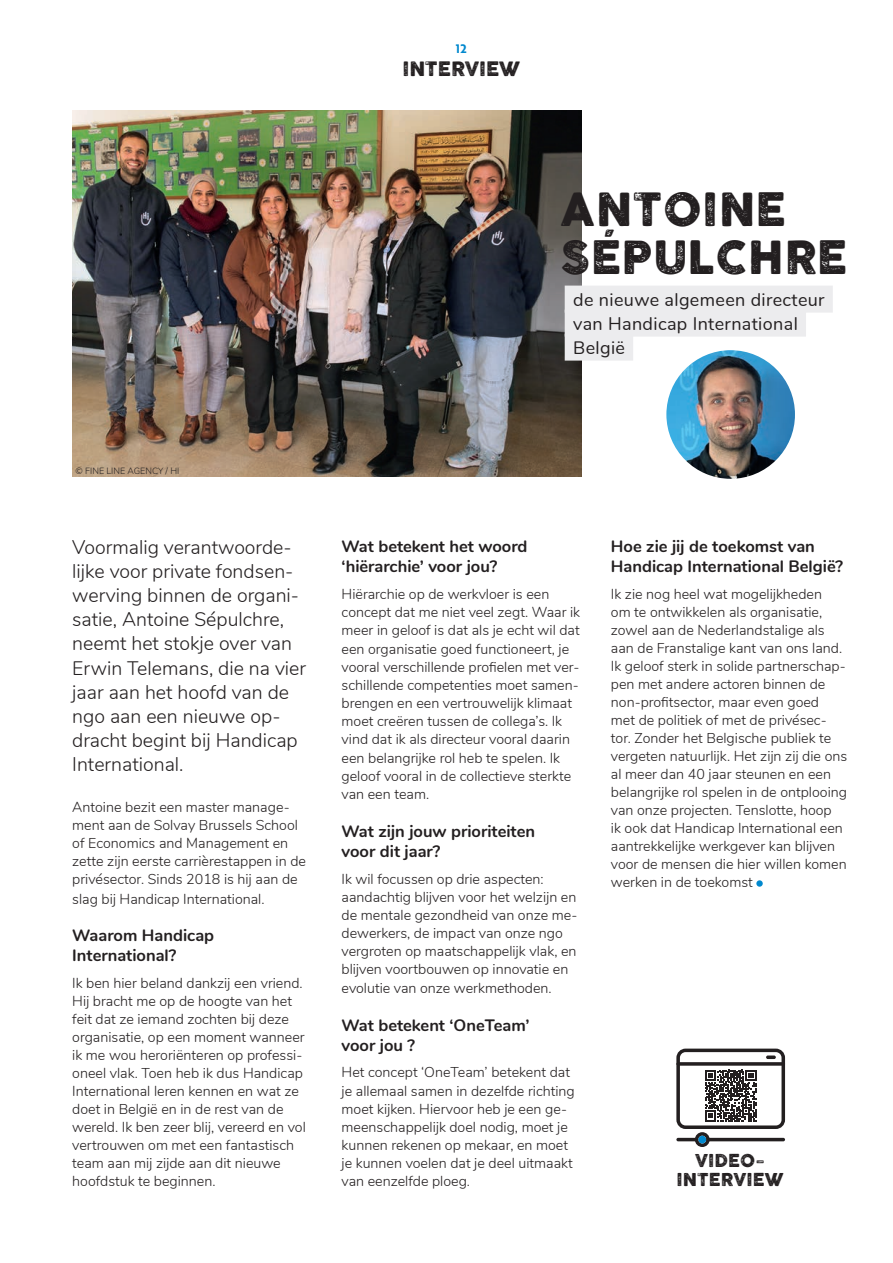
<style>
.page{position:relative;width:893px;height:1263px;background:#fff}
.page>*{position:absolute;margin:0;border:0;box-sizing:border-box;transform-origin:0 0}
.t1{font:45px/48px "COCOGOOSELETTERPRESS";letter-spacing:.015em;color:#231f20}
.t2{font:300 19.5px/24px "Nunito";color:#231f20}
.t3{font:19.5px "COCOGOOSELETTERPRESS";color:#231f20}
.t4{font:18px/24px "Nunito";letter-spacing:.02em;color:#231f20}
.t5{font:17.55px/19.6px "COCOGOOSELETTERPRESS";letter-spacing:.01em;color:#231f20;text-align:center}
.t6{font:700 16.5px/20px "Nunito";color:#231f20}
.t7{font:300 14.25px/18px "Nunito";color:#231f20}
.t8{font:700 12px "Brother 1816 Printed";color:#0088ce}
.t9{font:300 9px "Nunito";color:#231f20}
</style>
<div class="page">
<img style="left:72px;top:111px;width:509px;height:366px">
<svg style="left:756px;top:880px;width:7px;height:7px"></svg>
<div style="left:565px;top:286px;width:268px;height:27px;background:#ececee"></div>
<div style="left:565px;top:310px;width:241px;height:27px;background:#ececee"></div>
<div style="left:565px;top:334px;width:68px;height:27px;background:#ececee"></div>
<svg style="left:676px;top:1048px;width:109px;height:99px"></svg>
<div style="left:698px;top:1136px;width:8px;height:7px;background:#0088ce;border-radius:50%"></div>
<img style="left:666px;top:350px;width:129px;height:129px;border-radius:64px">
<p class="t8" style="left:456px;top:40px;width:13px">12</p>
<h2 class="t3" style="left:402px;top:58px;width:119px">INTERVIEW</h2>
<h1 class="t1" style="left:561px;top:187px;width:288px">ANTOINE<br>SÉPULCHRE</h1>
<p class="t4" style="left:573px;top:287px;width:253px">de nieuwe algemeen directeur van Handicap International<br>België</p>
<p class="t9" style="left:76px;top:464px;width:105px">© FINE LINE AGENCY / HI</p>
<p class="t2" style="left:72px;top:535px;width:235px">Voormalig verantwoorde&shy;lijke voor private fondsen&shy;werving binnen de organi&shy;satie, Antoine Sépulchre, neemt het stokje over van<br>Erwin Telemans, die na vier jaar aan het hoofd van de ngo aan een nieuwe op&shy;dracht begint bij Handicap<br>International.</p>
<p class="t7" style="left:72px;top:797px;width:235px">Antoine bezit een master manage&shy;ment aan de Solvay Brussels School of Economics and Management en zette zijn eerste carrièrestappen in de privésector. Sinds 2018 is hij aan de</p>
<p class="t7" style="left:72px;top:889px;width:194px">slag bij Handicap International.</p>
<p class="t6" style="left:72px;top:925px;width:143px">Waarom Handicap<br>International?</p>
<p class="t7" style="left:72px;top:973px;width:235px">Ik ben hier beland dankzij een vriend.<br>Hij bracht me op de hoogte van het feit dat ze iemand zochten bij deze organisatie, op een moment wanneer ik me wou heroriënteren op professi&shy;oneel vlak. Toen heb ik dus Handicap International leren kennen en wat ze doet in België en in de rest van de wereld. Ik ben zeer blij, vereerd en vol vertrouwen om met een fantastisch team aan mij zijde aan dit nieuwe hoofdstuk te beginnen.</p>
<p class="t6" style="left:342px;top:536px;width:187px">Wat betekent het woord ‘hiërarchie’ voor jou?</p>
<p class="t7" style="left:342px;top:584px;width:240px">Hiërarchie op de werkvloer is een concept dat me niet veel zegt. Waar ik meer in geloof is dat als je echt wil dat een organisatie goed functioneert, je vooral verschillende profielen met ver&shy;schillende competenties moet samen&shy;brengen en een vertrouwelijk klimaat moet creëren tussen de collega’s. Ik vind dat ik als directeur vooral daarin een belangrijke rol heb te spelen. Ik geloof vooral in de collectieve sterkte van een team.</p>
<p class="t6" style="left:342px;top:820px;width:195px">Wat zijn jouw prioriteiten voor dit jaar?</p>
<p class="t7" style="left:342px;top:869px;width:237px">Ik wil focussen op drie aspecten: aandachtig blijven voor het welzijn en de mentale gezondheid van onze me&shy;dewerkers, de impact van onze ngo vergroten op maatschappelijk vlak, en blijven voortbouwen op innovatie en evolutie van onze werkmethoden.</p>
<p class="t6" style="left:342px;top:1014px;width:189px">Wat betekent ‘OneTeam’ voor jou ?</p>
<p class="t7" style="left:342px;top:1062px;width:235px">Het concept ‘OneTeam’ betekent dat je allemaal samen in dezelfde richting moet kijken. Hiervoor heb je een ge&shy;meenschappelijk doel nodig, moet je kunnen rekenen op mekaar, en moet je kunnen voelen dat je deel uitmaakt van eenzelfde ploeg.</p>
<p class="t6" style="left:611px;top:536px;width:234px">Hoe zie jij de toekomst van<br>Handicap International België?</p>
<p class="t7" style="left:611px;top:584px;width:238px">Ik zie nog heel wat mogelijkheden<br>om te ontwikkelen als organisatie, zowel aan de Nederlandstalige als aan de Franstalige kant van ons land.<br>Ik geloof sterk in solide partnerschap&shy;pen met andere actoren binnen de non-profitsector, maar even goed<br>met de politiek of met de privésec&shy;tor. Zonder het Belgische publiek te vergeten natuurlijk. Het zijn zij die ons al meer dan 40 jaar steunen en een belangrijke rol spelen in de ontplooing van onze projecten. Tenslotte, hoop<br>ik ook dat Handicap International een aantrekkelijke werkgever kan blijven voor de mensen die hier willen komen werken in de toekomst</p>
<p class="t5" style="left:676px;top:1151px;width:109px">VIDEO-<br>INTERVIEW</p>
</div>
